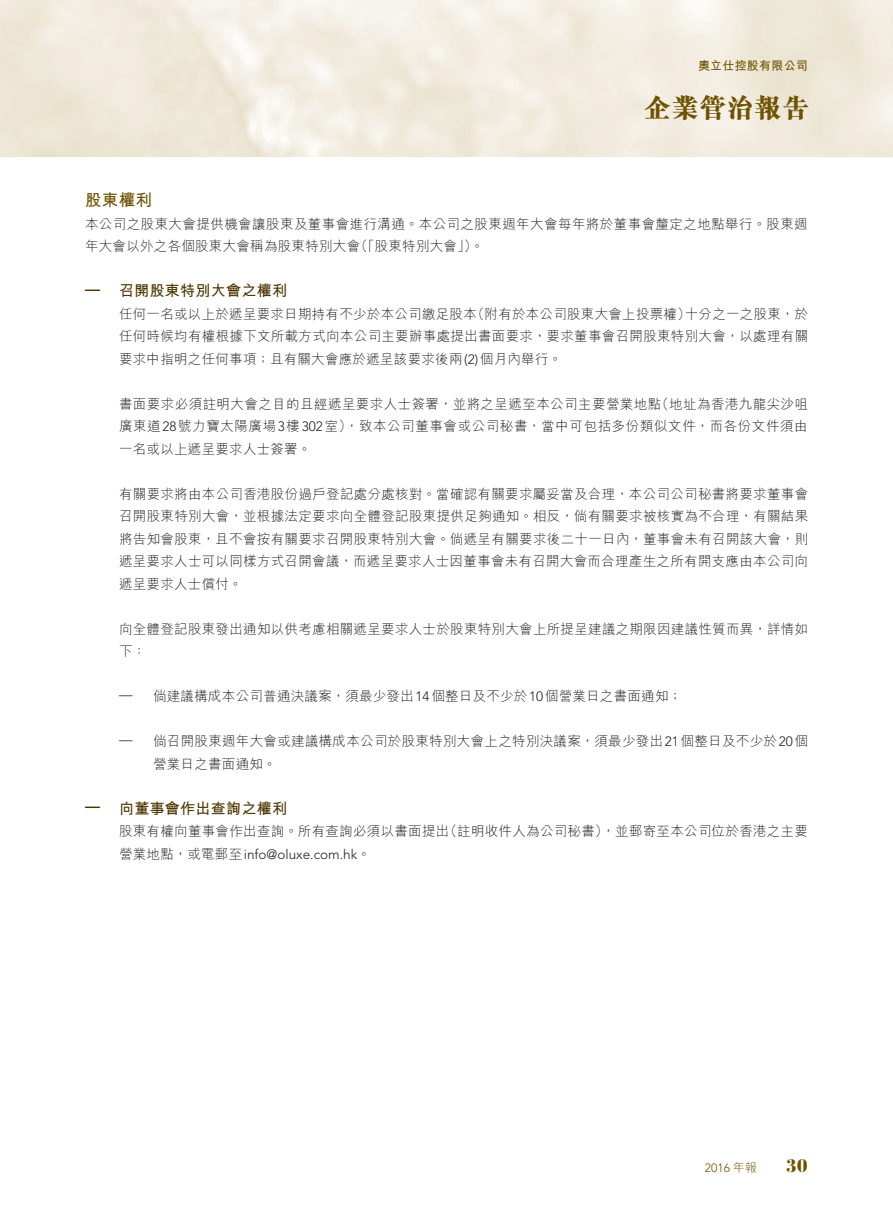
<style>
.page{position:relative;width:893px;height:1212px;background:#fff}
.page>*{position:absolute;margin:0;border:0;box-sizing:border-box;transform-origin:0 0}
.t1{font:800 27px "M Sung HK";letter-spacing:.02em;color:#6e5200}
.t2{font:900 18px "Bauer Bodoni Std";color:#6e5200}
._01_H1{font:700 16.5px "M Hei HK";color:#6e5200}
._02_H2{font:700 15px "M Hei HK";letter-spacing:.02em;color:#4c3700}
._00_txt{font:300 13.5px/22.5px "M Hei HK";letter-spacing:.02em;color:#231f20}
.t3{font:700 12px "M Hei HK";letter-spacing:.02em;color:#6e5200}
.t4{font:300 12px "Avenir LT Std";color:#6e5200}
.s1{font-family:"Avenir LT Std";font-weight:800}
.s2{font-family:"Avenir LT Std"}
.s3{font-family:"M Hei HK"}
</style>
<div class="page">
<p class="t3" style="left:698px;top:57px;width:111px">奧立仕控股有限公司</p>
<h1 class="t1" style="left:644px;top:94px;width:166px">企業管治報告</h1>
<p class="_01_H1" style="left:85px;top:188px;width:68px">股東權利</p>
<p class="_00_txt" style="left:85px;top:212px;width:724px">本公司之股東大會提供機會讓股東及董事會進行溝通。本公司之股東週年大會每年將於董事會釐定之地點舉行。股東週年大會以外之各個股東大會稱為股東特別大會（「股東特別大會」）。</p>
<p class="_02_H2" style="left:85px;top:280px;width:204px"><span class="s1">—</span> 召開股東特別大會之權利</p>
<p class="_00_txt" style="left:119px;top:302px;width:691px;text-align:justify">任何一名或以上於遞呈要求日期持有不少於本公司繳足股本（附有於本公司股東大會上投票權）十分之一之股東，於任何時候均有權根據下文所載方式向本公司主要辦事處提出書面要求，要求董事會召開股東特別大會，以處理有關要求中指明之任何事項；且有關大會應於遞呈該要求後兩<span class="s2">(2)</span>個月內舉行。</p>
<p class="_00_txt" style="left:119px;top:392px;width:691px;text-align:justify">書面要求必須註明大會之目的且經遞呈要求人士簽署，並將之呈遞至本公司主要營業地點（地址為香港九龍尖沙咀廣東道<span class="s2">28</span>號力寶太陽廣場<span class="s2">3</span>樓<span class="s2">302</span>室），致本公司董事會或公司秘書，當中可包括多份類似文件，而各份文件須由一名或以上遞呈要求人士簽署。</p>
<p class="_00_txt" style="left:119px;top:482px;width:691px;text-align:justify">有關要求將由本公司香港股份過戶登記處分處核對。當確認有關要求屬妥當及合理，本公司公司秘書將要求董事會召開股東特別大會，並根據法定要求向全體登記股東提供足夠通知。相反，倘有關要求被核實為不合理，有關結果將告知會股東，且不會按有關要求召開股東特別大會。倘遞呈有關要求後二十一日內，董事會未有召開該大會，則遞呈要求人士可以同樣方式召開會議，而遞呈要求人士因董事會未有召開大會而合理產生之所有開支應由本公司向遞呈要求人士償付。</p>
<p class="_00_txt" style="left:119px;top:617px;width:690px">向全體登記股東發出通知以供考慮相關遞呈要求人士於股東特別大會上所提呈建議之期限因建議性質而異，詳情如下：</p>
<p class="_00_txt" style="left:119px;top:685px;width:564px"><sup>—</sup> 倘建議構成本公司普通決議案，須最少發出<span class="s2">14</span>個整日及不少於<span class="s2">10</span>個營業日之書面通知；</p>
<p class="_00_txt" style="left:153px;top:730px;width:656px;text-indent:-34px"><sup>—</sup> 倘召開股東週年大會或建議構成本公司於股東特別大會上之特別決議案，須最少發出<span class="s2">21</span>個整日及不少於<span class="s2">20</span>個營業日之書面通知。</p>
<p class="_02_H2" style="left:85px;top:797px;width:204px"><span class="s1">—</span> 向董事會作出查詢之權利</p>
<p class="_00_txt" style="left:119px;top:820px;width:690px">股東有權向董事會作出查詢。所有查詢必須以書面提出（註明收件人為公司秘書），並郵寄至本公司位於香港之主要營業地點，或電郵至<span class="s2">info@oluxe.com.hk</span>。</p>
<p class="t4" style="left:705px;top:1161px;width:53px">2016 <span class="s3">年報</span></p>
<h2 class="t2" style="left:786px;top:1154px;width:24px">30</h2>
</div>
